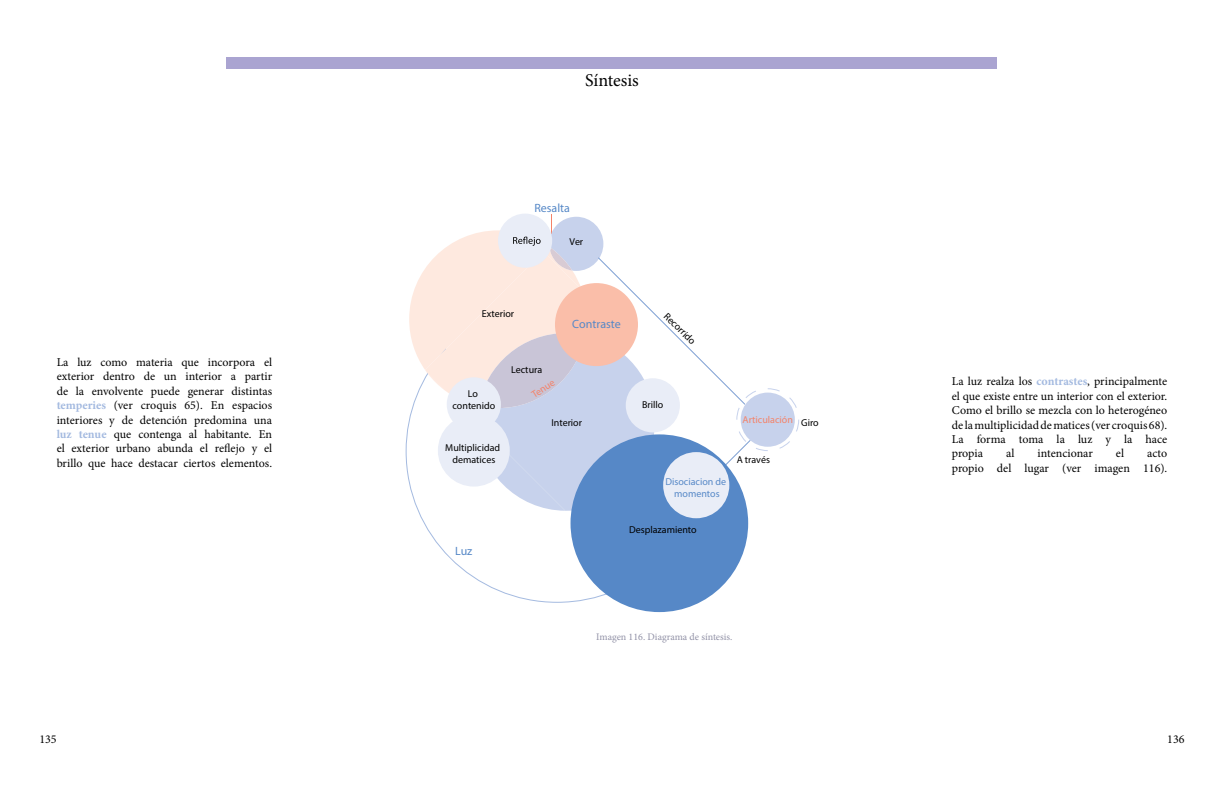
<style>
.page{position:relative;width:1224px;height:792px;background:#fff}
.page>*{position:absolute;margin:0;border:0;box-sizing:border-box;transform-origin:0 0}
.t1{font:18px "Minion Pro";letter-spacing:-.005em;color:#000}
.t2{font:12px/14.4px "Minion Pro";color:#000;text-align:justify}
.t3{font:12px "Myriad Pro";color:#5688c7}
.t4{font:10px/12px "Myriad Pro";color:#000;text-align:center}
.t5{font:10px "Minion Pro";color:#9292a7}
.t6{font:10px/12px "Myriad Pro";color:#5688c7;text-align:center}
.t7{font:10px "Myriad Pro";color:#f48268}
.s1{font-weight:700;color:#a4bae0}
</style>
<div class="page">
<svg style="left:406px;top:420px;width:214px;height:183px"></svg>
<svg style="left:425px;top:511px;width:324px;height:77px"></svg>
<div style="left:571px;top:434px;width:177px;height:178px;background:#5688c7;border-radius:50%"></div>
<div style="left:663px;top:452px;width:66px;height:66px;background:#e9edf7;border-radius:50%"></div>
<svg style="left:409px;top:214px;width:390px;height:297px"></svg>
<div style="left:227px;top:57px;width:770px;height:11px;background:#aaa4d1"></div>
<h1 class="t1" style="left:585px;top:68px;width:55px">Síntesis</h1>
<p class="t3" style="left:534px;top:201px;width:37px">Resalta</p>
<p class="t2" style="left:57px;top:355px;width:217px">La luz como materia que incorpora el exterior dentro de un interior a partir de la envolvente puede generar distintas <span class="s1">temperies</span> (ver croquis 65). En espacios interiores y de detención predomina una <span class="s1">luz tenue</span> que contenga al habitante. En el exterior urbano abunda el reflejo y el brillo que hace destacar ciertos elementos.</p>
<p class="t4" style="left:570px;top:236px;width:15px">Ver</p>
<p class="t4" style="left:482px;top:308px;width:34px">Exterior</p>
<p class="t4" style="left:452px;top:388px;width:44px">Lo contenido</p>
<p class="t4" style="left:511px;top:363px;width:33px">Lectura</p>
<p class="t7" style="left:529px;top:390px;width:27px;rotate:-33deg">Tenue</p>
<p class="t3" style="left:572px;top:317px;width:50px">Contraste</p>
<p class="t4" style="left:445px;top:441px;width:56px">Multiplicidad dematices</p>
<p class="t4" style="left:551px;top:416px;width:32px">Interior</p>
<p class="t4" style="left:670px;top:310px;width:42px;rotate:45deg">Recorrido</p>
<p class="t4" style="left:642px;top:399px;width:23px">Brillo</p>
<p class="t7" style="left:743px;top:413px;width:52px">Articulación</p>
<p class="t4" style="left:801px;top:416px;width:19px">Giro</p>
<p class="t6" style="left:666px;top:476px;width:62px">Disociacion de momentos</p>
<p class="t4" style="left:737px;top:453px;width:35px">A través</p>
<p class="t3" style="left:455px;top:544px;width:19px">Luz</p>
<p class="t4" style="left:629px;top:523px;width:69px">Desplazamiento</p>
<p class="t5" style="left:596px;top:630px;width:138px">Imagen 116. Diagrama de síntesis.</p>
<p class="t2" style="left:952px;top:374px;width:217px">La luz realza los <span class="s1">contrastes</span>, principalmente el que existe entre un interior con el exterior.<br>Como el brillo se mezcla con lo heterogéneo de lamultiplicidaddematices(ver croquis 68).<br>La forma toma la luz y la hace propia</p>
<p class="t2" style="left:1006px;top:446px;width:10px">al</p>
<p class="t2" style="left:1038px;top:446px;width:57px">intencionar</p>
<p class="t2" style="left:1116px;top:446px;width:10px">el</p>
<p class="t2" style="left:952px;top:446px;width:217px;text-align:right">acto<br>propio del lugar (ver imagen 116).</p>
<p class="t2" style="left:39px;top:732px;width:19px">135</p>
<p class="t2" style="left:1167px;top:732px;width:19px">136</p>
</div>
